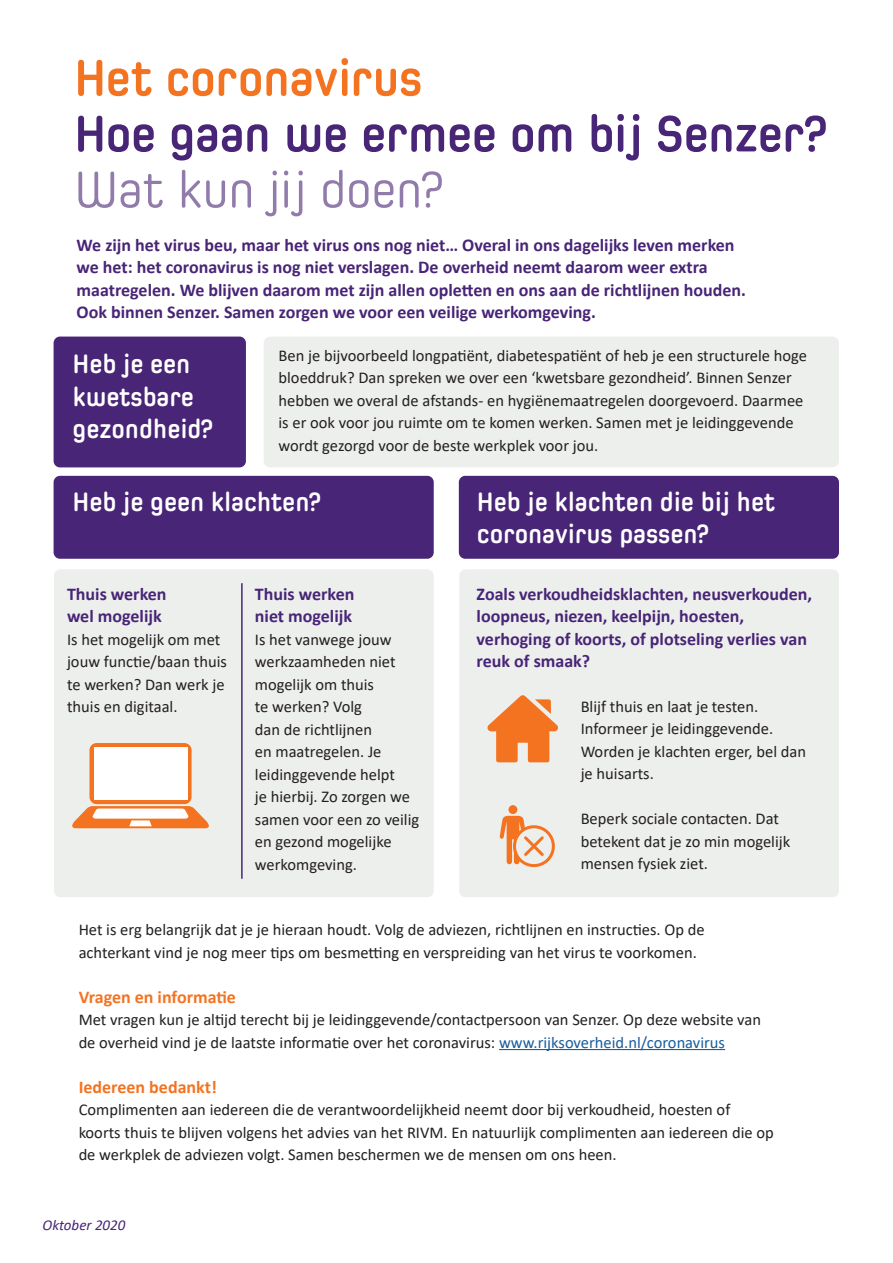
<style>
.page{position:relative;width:893px;height:1263px;background:#fff}
.page>*{position:absolute;margin:0;border:0;box-sizing:border-box;transform-origin:0 0}
._01_Heading_groot{font:700 51.9px "Spoon";letter-spacing:-.045em;color:#482576}
._01_Heading_groot-2{font:700 51.9px "Spoon";letter-spacing:-.04em;color:#f47321}
._01_Heading_groot-3{font:51.9px "Spoon";letter-spacing:-.045em;color:#907bab}
.t1{font:700 27px/32.4px "Spoon";letter-spacing:-.03em;color:#fff}
.t2{font:700 18px/22.5px "Calibri";color:#482576}
.t3{font:700 18px "Calibri";color:#f47321}
.t4{font:16.5px/22.5px "Calibri";color:#231f20}
.t5{font:italic 15px "Calibri";color:#482576}
.s1{color:#175d9e}
</style>
<div class="page">
<hr style="left:499px;top:1049px;width:226px;height:1px;background:#175d9e">
<div style="left:54px;top:569px;width:380px;height:328px;background:#edefed;border-radius:6px"></div>
<div style="left:459px;top:569px;width:380px;height:328px;background:#edefed;border-radius:6px"></div>
<div style="left:54px;top:476px;width:380px;height:83px;background:#482576;border-radius:6px"></div>
<div style="left:54px;top:337px;width:192px;height:130px;background:#482576;border-radius:6px"></div>
<div style="left:459px;top:476px;width:380px;height:83px;background:#482576;border-radius:6px"></div>
<svg style="left:487px;top:695px;width:71px;height:67px"></svg>
<div style="left:508px;top:805px;width:9px;height:9px;background:#f47321;border-radius:50%"></div>
<div style="left:89px;top:743px;width:103px;height:61px;background:#f47321;border-radius:7px"></div>
<div style="left:94px;top:747px;width:93px;height:53px;background:#fff"></div>
<svg style="left:72px;top:806px;width:137px;height:22px;background:#f7b184"></svg>
<svg style="left:500px;top:816px;width:55px;height:52px"></svg>
<hr style="left:241px;top:583px;width:2px;height:296px;background:#482576">
<div style="left:264px;top:337px;width:575px;height:130px;background:#edefed;border-radius:6px"></div>
<p class="_01_Heading_groot-2" style="left:73px;top:48px;width:351px">Het coronavirus</p>
<p class="_01_Heading_groot" style="left:73px;top:104px;width:755px">Hoe gaan we ermee om bij Senzer?</p>
<p class="_01_Heading_groot-3" style="left:73px;top:160px;width:372px">Wat kun jij doen?</p>
<p class="t2" style="left:77px;top:233px;width:671px">We zijn het virus beu, maar het virus ons nog niet… Overal in ons dagelijks leven merken we het: het coronavirus is nog niet verslagen. De overheid neemt daarom weer extra maatregelen. We blijven daarom met zijn allen opletten en ons aan de richtlijnen houden.<br>Ook binnen Senzer. Samen zorgen we voor een veilige werkomgeving.</p>
<p class="t1" style="left:72px;top:348px;width:120px">Heb je een</p>
<p class="t1" style="left:72px;top:381px;width:124px">kwetsbare</p>
<p class="t1" style="left:72px;top:413px;width:142px">gezondheid?</p>
<p class="t4" style="left:279px;top:344px;width:530px">Ben je bijvoorbeeld longpatiënt, diabetespatiënt of heb je een structurele hoge bloeddruk? Dan spreken we over een ‘kwetsbare gezondheid’. Binnen Senzer hebben we overal de afstands- en hygiënemaatregelen doorgevoerd. Daarmee is er ook voor jou ruimte om te komen werken. Samen met je leidinggevende wordt gezorgd voor de beste werkplek voor jou.</p>
<p class="t1" style="left:72px;top:486px;width:250px">Heb je geen klachten?</p>
<p class="t2" style="left:67px;top:582px;width:101px">Thuis werken</p>
<p class="t2" style="left:67px;top:605px;width:96px">wel mogelijk</p>
<p class="t4" style="left:67px;top:627px;width:161px">Is het mogelijk om met jouw functie/baan thuis te werken? Dan werk je thuis en digitaal.</p>
<p class="t2" style="left:255px;top:582px;width:101px">Thuis werken</p>
<p class="t2" style="left:255px;top:605px;width:99px">niet mogelijk</p>
<p class="t4" style="left:255px;top:627px;width:166px">Is het vanwege jouw werkzaamheden niet mogelijk om thuis<br>te werken? Volg<br>dan de richtlijnen<br>en maatregelen. Je leidinggevende helpt<br>je hierbij. Zo zorgen we samen voor een zo veilig en gezond mogelijke werkomgeving.</p>
<p class="t1" style="left:477px;top:486px;width:300px">Heb je klachten die bij het coronavirus passen?</p>
<p class="t2" style="left:477px;top:582px;width:337px">Zoals verkoudheidsklachten, neusverkouden, loopneus, niezen, keelpijn, hoesten, verhoging of koorts, of plotseling verlies van reuk of smaak?</p>
<p class="t4" style="left:581px;top:694px;width:227px">Blijf thuis en laat je testen.<br>Informeer je leidinggevende.<br>Worden je klachten erger, bel dan je huisarts.</p>
<p class="t4" style="left:581px;top:807px;width:211px">Beperk sociale contacten. Dat betekent dat je zo min mogelijk mensen fysiek ziet.</p>
<p class="t4" style="left:79px;top:918px;width:628px">Het is erg belangrijk dat je je hieraan houdt. Volg de adviezen, richtlijnen en instructies. Op de achterkant vind je nog meer tips om besmetting en verspreiding van het virus te voorkomen.</p>
<p class="t3" style="left:79px;top:984px;width:159px">Vragen en informatie</p>
<p class="t4" style="left:79px;top:1008px;width:684px">Met vragen kun je altijd terecht bij je leidinggevende/contactpersoon van Senzer. Op deze website van de overheid vind je de laatste informatie over het coronavirus: <span class="s1">www.rijksoverheid.nl/coronavirus</span></p>
<p class="t3" style="left:79px;top:1074px;width:140px">Iedereen bedankt!</p>
<p class="t4" style="left:79px;top:1098px;width:697px">Complimenten aan iedereen die de verantwoordelijkheid neemt door bij verkoudheid, hoesten of koorts thuis te blijven volgens het advies van het RIVM. En natuurlijk complimenten aan iedereen die op de werkplek de adviezen volgt. Samen beschermen we de mensen om ons heen.</p>
<p class="t5" style="left:43px;top:1214px;width:84px">Oktober 2020</p>
</div>
